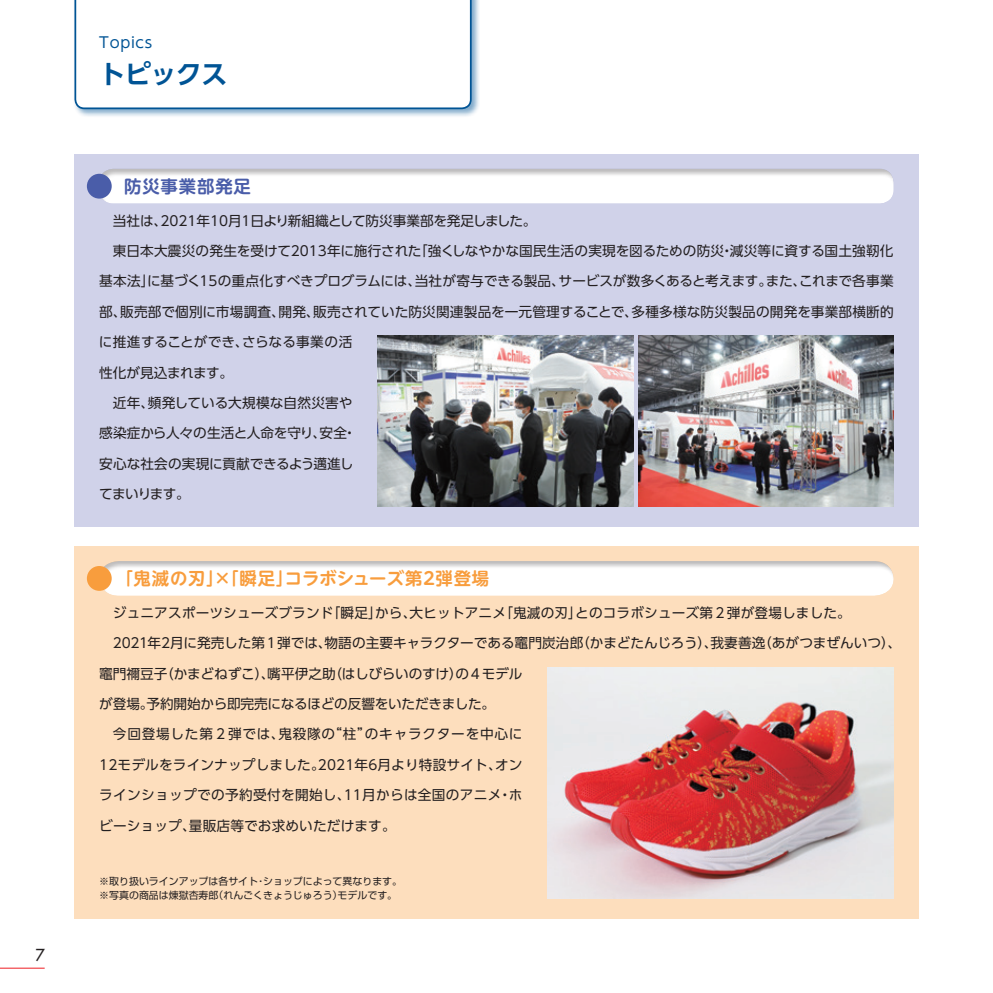
<style>
.page{position:relative;width:993px;height:993px;background:#fff}
.page>*{position:absolute;margin:0;border:0;box-sizing:border-box;transform-origin:0 0}
.t1{font:700 26.07px "UD Shin Go Pro De";letter-spacing:-.02em;color:#005495}
.t2{font:700 17.32px "UD Shin M Go Pro De";letter-spacing:.02em;color:#f89d3d}
.t3{font:700 17.32px "UD Shin M Go Pro De";letter-spacing:.05em;color:#4a5da9}
.t4{font:500 16.1px "Futura Std";color:#231f20}
.t5{font:14.88px "UD Shin Go Pro";letter-spacing:.05em;color:#005495}
.t6{font:13.65px "UD Shin Go Pro";letter-spacing:.005em;color:#231f20}
.t7{font:13.65px "UD Shin Go Pro";letter-spacing:-.02em;color:#231f20}
.t8{font:13.65px "UD Shin Go Pro";letter-spacing:-.015em;color:#231f20}
.t9{font:13.65px "UD Shin Go Pro";letter-spacing:.025em;color:#231f20}
.t10{font:13.65px "UD Shin Go Pro";letter-spacing:.055em;color:#231f20}
.t11{font:9.97px/13.7px "Shin Go Pr 5";color:#231f20}
</style>
<div class="page">
<div style="left:72px;top:0;width:408px;height:118px;background:#005495;opacity:.5"></div>
<svg style="left:74px;top:0;width:397px;height:109px"></svg>
<div style="left:74px;top:546px;width:844px;height:372px;background:#fddebd"></div>
<div style="left:99px;top:558px;width:796px;height:38px;background:#231f20;opacity:.3"></div>
<div style="left:74px;top:154px;width:844px;height:372px;background:#d0d2e9"></div>
<div style="left:99px;top:166px;width:796px;height:39px;background:#231f20;opacity:.3"></div>
<div style="left:87px;top:174px;width:25px;height:24px;background:#4a5da9;border-radius:50%"></div>
<div style="left:87px;top:566px;width:25px;height:24px;background:#f89d3d;border-radius:50%"></div>
<img style="left:547px;top:667px;width:346px;height:231px">
<img style="left:377px;top:335px;width:255px;height:171px">
<img style="left:638px;top:335px;width:255px;height:171px">
<hr style="left:0;top:967px;width:45px;height:1px;background:#ee1d23">
<p class="t4" style="left:35px;top:944px;width:11px">7</p>
<p class="t5" style="left:99px;top:30px;width:54px">Topics</p>
<h1 class="t1" style="left:99px;top:53px;width:130px">トピックス</h1>
<p class="t3" style="left:124px;top:172px;width:128px">防災事業部発足</p>
<p class="t8" style="left:113px;top:209px;width:425px">当社は、2021年10月1日より新組織として防災事業部を発足しました。</p>
<p class="t6" style="left:113px;top:239px;width:782px">東日本大震災の発生を受けて2013年に施行された「強くしなやかな国民生活の実現を図るための防災・減災等に資する国土強靭化</p>
<p class="t6" style="left:99px;top:270px;width:795px">基本法」に基づく15の重点化すべきプログラムには、当社が寄与できる製品、サービスが数多くあると考えます。また、これまで各事業</p>
<p class="t6" style="left:99px;top:300px;width:795px">部、販売部で個別に市場調査、開発、販売されていた防災関連製品を一元管理することで、多種多様な防災製品の開発を事業部横断的</p>
<p class="t6" style="left:99px;top:331px;width:255px">に推進することができ、さらなる事業の活</p>
<p class="t7" style="left:99px;top:361px;width:135px">性化が見込まれます。</p>
<p class="t6" style="left:113px;top:391px;width:241px">近年、頻発している大規模な自然災害や</p>
<p class="t6" style="left:99px;top:422px;width:259px">感染症から人々の生活と人命を守り、安全・</p>
<p class="t6" style="left:99px;top:452px;width:255px">安心な社会の実現に貢献できるよう邁進し</p>
<p class="t6" style="left:99px;top:483px;width:92px">てまいります。</p>
<p class="t2" style="left:115px;top:564px;width:375px">「鬼滅の刃」×「瞬足」コラボシューズ第２弾登場</p>
<p class="t6" style="left:113px;top:601px;width:739px">ジュニアスポーツシューズブランド「瞬足」から、大ヒットアニメ「鬼滅の刃」とのコラボシューズ第２弾が登場しました。</p>
<p class="t6" style="left:113px;top:631px;width:789px">2021年2月に発売した第１弾では、物語の主要キャラクターである竈門炭治郎（かまどたんじろう）、我妻善逸（あがつまぜんいつ）、</p>
<p class="t6" style="left:99px;top:662px;width:425px">竈門禰豆子（かまどねずこ）、嘴平伊之助（はしびらいのすけ）の４モデル</p>
<p class="t7" style="left:99px;top:692px;width:397px">が登場。予約開始から即完売になるほどの反響をいただきました。</p>
<p class="t10" style="left:113px;top:722px;width:411px">今回登場した第２弾では、鬼殺隊の“柱”のキャラクターを中心に</p>
<p class="t6" style="left:99px;top:753px;width:424px">12モデルをラインナップしました。2021年6月より特設サイト、オン</p>
<p class="t9" style="left:99px;top:783px;width:424px">ラインショップでの予約受付を開始し、11月からは全国のアニメ・ホ</p>
<p class="t6" style="left:99px;top:814px;width:298px">ビーショップ、量販店等でお求めいただけます。</p>
<p class="t11" style="left:99px;top:873px;width:304px">※取り扱いラインアップは各サイト・ショップによって異なります。※写真の商品は煉獄杏寿郎（れんごくきょうじゅろう）モデルです。</p>
</div>
